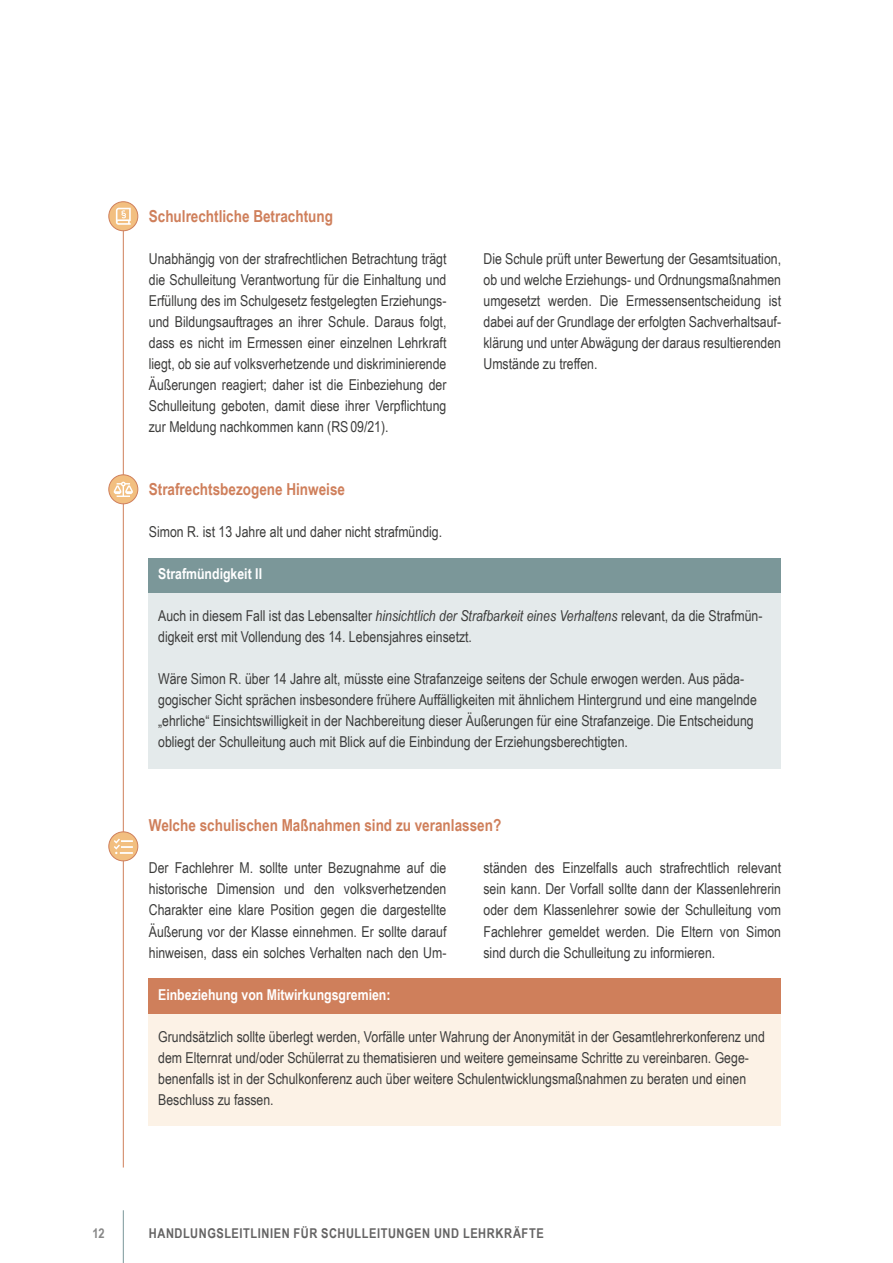
<style>
.page{position:relative;width:893px;height:1263px;background:#fff}
.page>*{position:absolute;margin:0;border:0;box-sizing:border-box;transform-origin:0 0}
.t1{font:700 16.5px "Arial Narrow";color:#cf7f5b}
.Info_box{font:15px/21px "Arial Narrow";color:#3c3c3b;text-align:justify}
.Infobox_orange{font:15px/21px "Arial Narrow";color:#3c3c3b}
.Infobox_H_orange{font:700 15px "Arial Narrow";color:#fff}
.Infobox_H{font:700 15px "Arial Narrow";color:#fff}
.t2{font:700 13.5px "Arial Narrow";letter-spacing:.04em;color:#646363}
.t3{font:700 13.5px "Arial Narrow";color:#878787}
.s1{font-style:italic}
</style>
<div class="page">
<hr style="left:123px;top:1210px;width:1px;height:53px;background:#7b9799">
<div style="left:149px;top:558px;width:632px;height:37px;background:#7b9799"></div>
<div style="left:149px;top:593px;width:632px;height:63px;background:#e4eaeb"></div>
<div style="left:149px;top:656px;width:632px;height:112px;background:#e4eaeb"></div>
<div style="left:149px;top:978px;width:632px;height:37px;background:#cf7f5b"></div>
<div style="left:149px;top:1014px;width:632px;height:111px;background:#fcf2e6"></div>
<hr style="left:123px;top:208px;width:1px;height:959px;background:#cf7f5b">
<svg style="left:109px;top:202px;width:29px;height:29px"></svg>
<div style="left:108px;top:201px;width:30px;height:30px;border:1px solid #cf7f5b;border-radius:50%"></div>
<svg style="left:116px;top:208px;width:15px;height:17px"></svg>
<div style="left:109px;top:475px;width:29px;height:29px;background:#f2bf80;border-radius:50%"></div>
<div style="left:108px;top:474px;width:30px;height:30px;border:1px solid #cf7f5b;border-radius:50%"></div>
<svg style="left:114px;top:482px;width:19px;height:15px"></svg>
<div style="left:109px;top:832px;width:29px;height:29px;background:#f2bf80;border-radius:50%"></div>
<div style="left:108px;top:831px;width:30px;height:30px;border:1px solid #cf7f5b;border-radius:50%"></div>
<svg style="left:114px;top:838px;width:19px;height:16px"></svg>
<h3 class="t1" style="left:149px;top:204px;width:186px">Schulrechtliche Betrachtung</h3>
<p class="Info_box" style="left:149px;top:248px;width:299px">Unabhängig von der strafrechtlichen Betrachtung trägt die Schulleitung Verantwortung für die Einhaltung und Erfüllung des im Schulgesetz festgelegten Erziehungs&shy;und Bildungsauftrages an ihrer Schule. Daraus folgt, dass es nicht im Ermessen einer einzelnen Lehrkraft liegt, ob sie auf volksverhetzende und diskriminierende Äußerungen reagiert; daher ist die Einbeziehung der Schulleitung geboten, damit diese ihrer Verpflichtung zur Meldung nachkommen kann (RS09/21).</p>
<p class="Info_box" style="left:483px;top:248px;width:299px">Die Schule prüft unter Bewertung der Gesamtsituation, ob und welche Erziehungs- und Ordnungsmaßnahmen umgesetzt werden. Die Ermessensentscheidung ist dabei auf der Grundlage der erfolgten Sachverhaltsauf&shy;klärung und unter Abwägung der daraus resultierenden Umstände zu treffen.</p>
<h3 class="t1" style="left:149px;top:477px;width:198px">Strafrechtsbezogene Hinweise</h3>
<p class="Info_box" style="left:149px;top:521px;width:295px">Simon R. ist 13 Jahre alt und daher nicht strafmündig.</p>
<p class="Infobox_H" style="left:158px;top:563px;width:105px">Strafmündigkeit II</p>
<p class="Info_box" style="left:158px;top:605px;width:606px">Auch in diesem Fall ist das Lebensalter <span class="s1">hinsichtlich der Strafbarkeit eines Verhaltens</span> relevant, da die Strafmün&shy;digkeit erst mit Vollendung des 14. Lebensjahres einsetzt.</p>
<p class="Info_box" style="left:158px;top:668px;width:600px;text-align:left">Wäre Simon R. über 14 Jahre alt, müsste eine Strafanzeige seitens der Schule erwogen werden. Aus päda&shy;gogischer Sicht sprächen insbesondere frühere Auffälligkeiten mit ähnlichem Hintergrund und eine mangelnde „ehrliche“ Einsichtswilligkeit in der Nachbereitung dieser Äußerungen für eine Strafanzeige. Die Entscheidung obliegt der Schulleitung auch mit Blick auf die Einbindung der Erziehungsberechtigten.</p>
<h3 class="t1" style="left:149px;top:813px;width:354px">Welche schulischen Maßnahmen sind zu veranlassen?</h3>
<p class="Info_box" style="left:149px;top:857px;width:299px">Der Fachlehrer M. sollte unter Bezugnahme auf die historische Dimension und den volksverhetzenden Charakter eine klare Position gegen die dargestellte Äußerung vor der Klasse einnehmen. Er sollte darauf hinweisen, dass ein solches Verhalten nach den Um-</p>
<p class="Info_box" style="left:483px;top:857px;width:299px">ständen des Einzelfalls auch strafrechtlich relevant sein kann. Der Vorfall sollte dann der Klassenlehrerin oder dem Klassenlehrer sowie der Schulleitung vom Fachlehrer gemeldet werden. Die Eltern von Simon sind durch die Schulleitung zu informieren.</p>
<p class="Infobox_H_orange" style="left:158px;top:983px;width:234px">Einbeziehung von Mitwirkungsgremien:</p>
<p class="Infobox_orange" style="left:158px;top:1025px;width:608px">Grundsätzlich sollte überlegt werden, Vorfälle unter Wahrung der Anonymität in der Gesamtlehrerkonferenz und dem Elternrat und/oder Schülerrat zu thematisieren und weitere gemeinsame Schritte zu vereinbaren. Gege&shy;benenfalls ist in der Schulkonferenz auch über weitere Schulentwicklungsmaßnahmen zu beraten und einen Beschluss zu fassen.</p>
<p class="t3" style="left:92px;top:1223px;width:14px">12</p>
<p class="t2" style="left:149px;top:1223px;width:396px">HANDLUNGSLEITLINIEN FÜR SCHULLEITUNGEN UND LEHRKRÄFTE</p>
</div>
